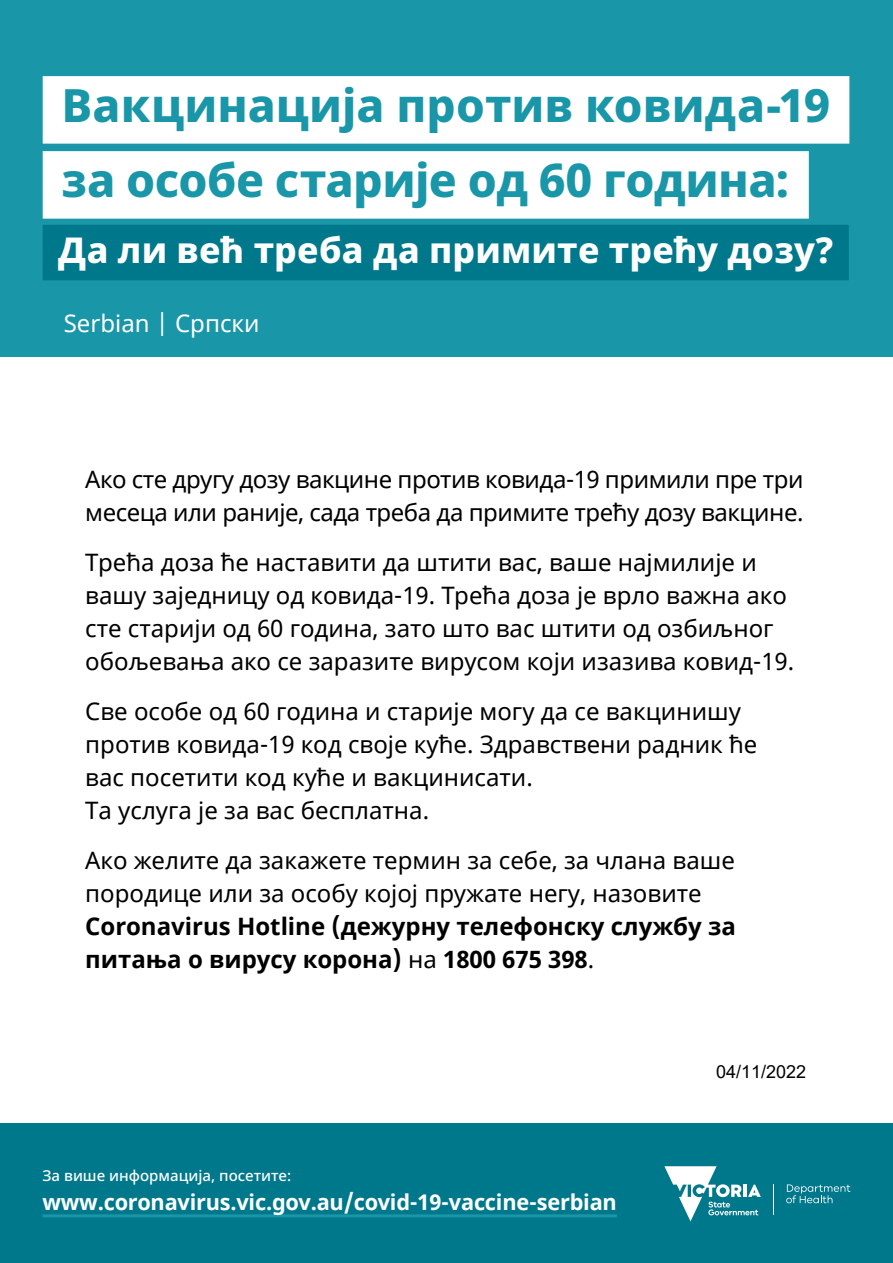
<style>
.page{position:relative;width:893px;height:1263px;background:#fff}
.page>*{position:absolute;margin:0;border:0;box-sizing:border-box;transform-origin:0 0}
.t1{font:800 46.5px "Noto Sans";letter-spacing:-.01em;color:#1a96a9}
.t2{font:800 45.9px "Noto Sans";color:#1a96a9}
.t3{font:800 35.7px "Noto Sans";letter-spacing:.005em;color:#fff}
.t4{font:24px/33px "Noto Sans";color:#000}
.t5{font:24px/33px "Noto Sans";letter-spacing:-.02em;color:#000}
.t6{font:700 24px/33px "Noto Sans";color:#000}
.t7{font:24px "Noto Sans";color:#fff}
.t8{font:700 21.75px "Noto Sans";letter-spacing:-.01em;color:#fff}
.t9{font:18px "Arial";color:#000}
.t10{font:500 15px "Noto Sans";color:#fff}
.s1{font-weight:400}
</style>
<div class="page">
<div style="left:0;top:0;width:893px;height:357px;background:#1a96a9"></div>
<div style="left:0;top:1124px;width:893px;height:139px;background:#00788c"></div>
<svg style="left:664px;top:1166px;width:97px;height:55px"></svg>
<hr style="left:774px;top:1184px;width:1px;height:31px;background:#fff">
<svg style="left:786px;top:1184px;width:64px;height:19px"></svg>
<hr style="left:43px;top:1214px;width:574px;height:3px;background:#1a96a9">
<div style="left:43px;top:76px;width:806px;height:68px;background:#fff"></div>
<div style="left:43px;top:151px;width:766px;height:68px;background:#fff"></div>
<div style="left:43px;top:225px;width:806px;height:55px;background:#00788c"></div>
<h2 class="t2" style="left:62px;top:72px;width:770px">Вакцинација против ковида-19</h2>
<h1 class="t1" style="left:62px;top:146px;width:729px">за особе старије од 60 година:</h1>
<h3 class="t3" style="left:58px;top:224px;width:777px">Да ли већ треба да примите трећу дозу?</h3>
<p class="t7" style="left:64px;top:307px;width:197px">Serbian | Cрпски</p>
<p class="t5" style="left:85px;top:463px;width:720px">Ако сте другу дозу вакцине против ковида-19 примили пре три месеца или раније, сада треба да примите трећу дозу вакцине.</p>
<p class="t4" style="left:85px;top:546px;width:710px">Трећа доза ће наставити да штити вас, ваше најмилије и вашу заједницу од ковида-19. Трећа доза је врло важна ако сте старији од 60 година, зато што вас штити од озбиљног обољевања ако се заразите вирусом који изазива ковид-19.</p>
<p class="t4" style="left:85px;top:695px;width:674px">Све особе од 60 година и старије могу да се вакцинишу против ковида-19 код своје куће. Здравствени радник ће вас посетити код куће и вакцинисати.<br>Та услуга је за вас бесплатна.</p>
<p class="t4" style="left:85px;top:844px;width:651px">Ако желите да закажете термин за себе, за члана ваше породице или за особу којој пружате негу, назовите</p>
<p class="t6" style="left:85px;top:910px;width:652px">Coronavirus Hotline (дежурну телефонску службу за питања о вирусу корона) <span class="s1">на</span> 1800 675 398<span class="s1">.</span></p>
<p class="t10" style="left:43px;top:1164px;width:250px">За више информација, посетите:</p>
<p class="t8" style="left:43px;top:1186px;width:576px">www.coronavirus.vic.gov.au/covid-19-vaccine-serbian</p>
<p class="t9" style="left:716px;top:1059px;width:92px">04/11/2022</p>
</div>
